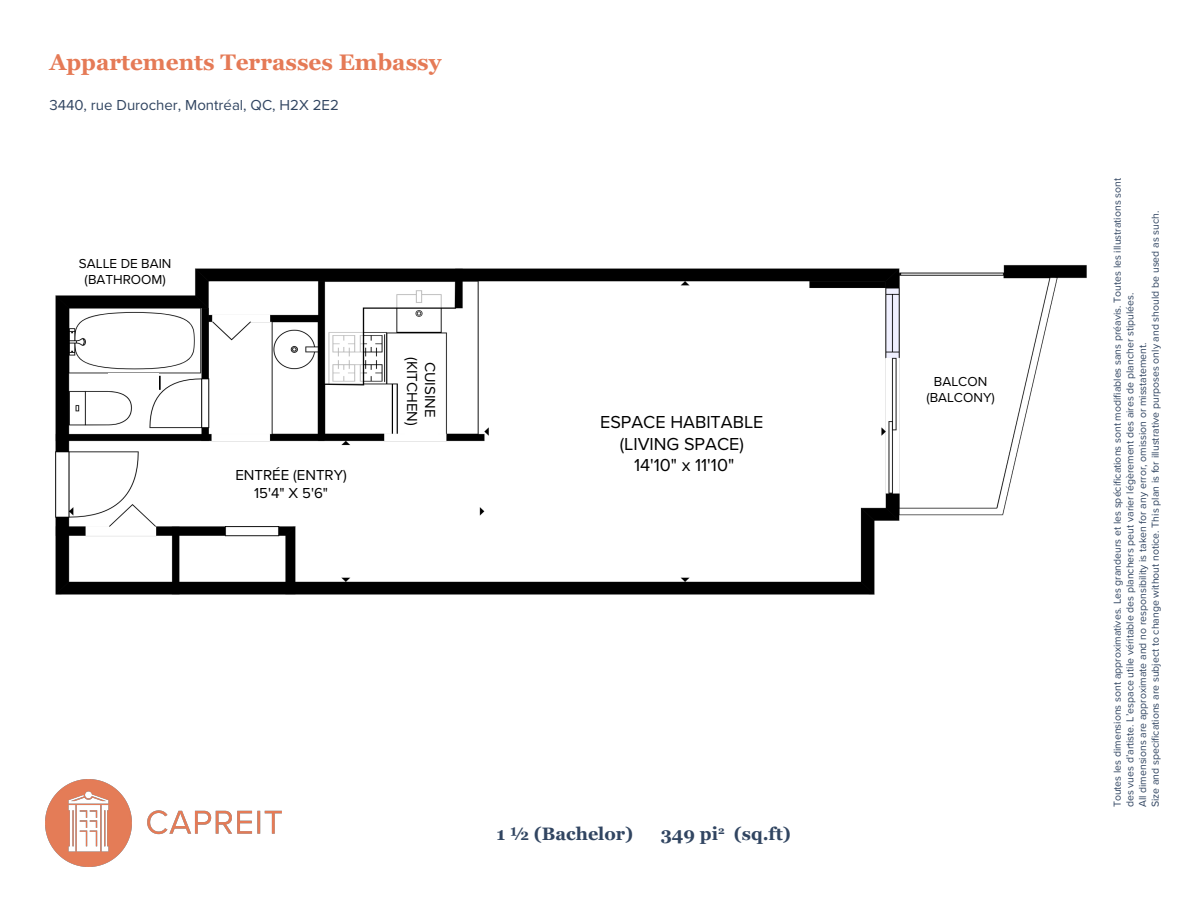
<style>
.page{position:relative;width:1188px;height:918px;background:#fff}
.page>*{position:absolute;margin:0;border:0;box-sizing:border-box;transform-origin:0 0}
.t1{font:700 22.5px "Georgia";color:#e57a56}
.t2{font:18px/21.6px "Proxima Nova";color:#000;text-align:center}
.t3{font:700 18px "Georgia";color:#314561}
.t4{font:700 18px "Georgia";color:#314561}
.t5{font:15px/18px "Proxima Nova";color:#000}
.t6{font:15px "Proxima Nova";color:#314561}
.t7{font:13.5px/16.2px "Proxima Nova";color:#000;text-align:center}
.t8{font:10.5px/12.6px "Proxima Nova";color:#314561}
.s1{font-style:inherit}
</style>
<div class="page">
<img style="left:55px;top:265px;width:1032px;height:330px">
<img style="left:46px;top:780px;width:236px;height:87px">
<img style="left:908px;top:376px;width:105px;height:37px">
<img style="left:527px;top:407px;width:314px;height:71px">
<img style="left:109px;top:374px;width:50px;height:17px">
<img style="left:406px;top:336px;width:31px;height:98px">
<img style="left:217px;top:455px;width:144px;height:71px">
<h1 class="t1" style="left:49px;top:47px;width:394px">Appartements Terrasses Embassy</h1>
<h3 class="t6" style="left:49px;top:96px;width:291px">3440, rue Durocher, Montréal, QC, H2X 2E2</h3>
<p class="t7" style="left:79px;top:255px;width:94px">SALLE DE BAIN (BATHROOM)</p>
<h3 class="t5" style="left:235px;top:466px;width:113px;text-align:center">ENTRÉE (ENTRY)<br>15'4" X 5'6"</h3>
<h3 class="t5" style="left:439px;top:357px;width:70px;rotate:90deg">CUISINE (KITCHEN)</h3>
<h2 class="t2" style="left:600px;top:411px;width:165px">ESPACE HABITABLE (LIVING SPACE)<br>14'10" x 11'10"</h2>
<h2 class="t4" style="left:497px;top:822px;width:138px">1 <span class="s1">½ (</span>Bachelor<span class="s1">)</span></h2>
<h2 class="t3" style="left:661px;top:822px;width:132px"><span class="s1">349</span> pi<sup>2</sup> (sq.ft)</h2>
<p class="t7" style="left:926px;top:373px;width:70px">BALCON (BALCONY)</p>
<p class="t8" style="left:1111px;top:807px;width:631px;rotate:-90deg">Toutes les dimensions sont approximatives. Les grandeurs et les spécifications sont modifiables sans préavis. Toutes les illustrations sont des vues d’artiste. L’espace utile véritable des planchers peut varier légèrement des aires de plancher stipulées.<br>All dimensions are approximate and no responsibility is taken for any error, omission or misstatement.<br>Size and specifications are subject to change without notice. This plan is for illustrative purposes only and should be used as such.</p>
</div>
